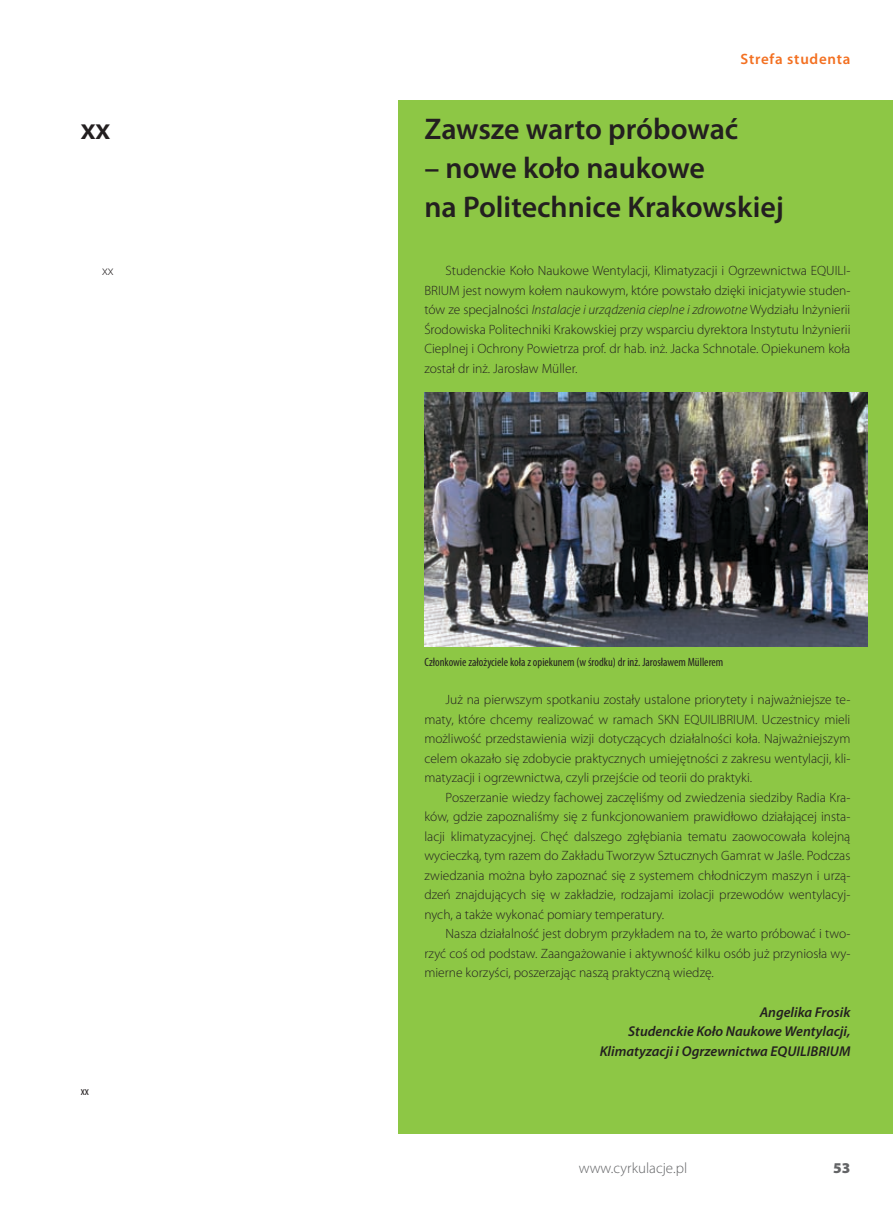
<style>
.page{position:relative;width:893px;height:1212px;background:#fff}
.page>*{position:absolute;margin:0;border:0;box-sizing:border-box;transform-origin:0 0}
.t1{font:600 30px/39px "Myriad Pro";color:#231f20}
.t2{font:300 15px "Myriad Pro";color:#636466}
.t3{font:600 15px "Myriad Pro";letter-spacing:.05em;color:#f37021}
.t4{font:900 15px "Myriad Pro";color:#636466}
.t5{font:italic 600 14.25px/19.5px "Myriad Pro";color:#231f20;text-align:right}
.t6{font:300 13.5px/19.5px "Myriad Pro";color:#231f20;text-align:justify}
.t7{font:condensed 12px "Myriad Pro";color:#231f20}
.s1{font-style:italic}
</style>
<div class="page">
<div style="left:399px;top:100px;width:494px;height:1034px;background:#8dc745"></div>
<img style="left:424px;top:392px;width:443px;height:254px">
<h1 class="t1" style="left:81px;top:109px;width:31px">xx</h1>
<p class="t3" style="left:741px;top:49px;width:111px">Strefa studenta</p>
<h1 class="t1" style="left:424px;top:109px;width:316px">Zawsze warto próbować</h1>
<h1 class="t1" style="left:424px;top:148px;width:361px">– nowe koło naukowe<br>na Politechnice Krakowskiej</h1>
<p class="t6" style="left:102px;top:261px;width:13px">xx</p>
<p class="t6" style="left:424px;top:261px;width:428px;text-indent:21px">Studenckie Koło Naukowe Wentylacji, Klimatyzacji i Ogrzewnictwa EQUILI-BRIUM jest nowym kołem naukowym, które powstało dzięki inicjatywie studen&shy;tów ze specjalności <span class="s1">Instalacje i urządzenia cieplne i zdrowotne</span> Wydziału Inżynierii Środowiska Politechniki Krakowskiej przy wsparciu dyrektora Instytutu Inżynierii Cieplnej i Ochrony Powietrza prof. dr hab. inż. Jacka Schnotale. Opiekunem koła został dr inż. Jarosław Müller.</p>
<p class="t7" style="left:424px;top:654px;width:300px">Członkowie założyciele koła z opiekunem (w środku) dr inż. Jarosławem Müllerem</p>
<p class="t7" style="left:81px;top:1083px;width:10px">xx</p>
<p class="t6" style="left:424px;top:690px;width:428px;text-indent:21px">Już na pierwszym spotkaniu zostały ustalone priorytety i najważniejsze te&shy;maty, które chcemy realizować w ramach SKN EQUILIBRIUM. Uczestnicy mieli możliwość przedstawienia wizji dotyczących działalności koła. Najważniejszym celem okazało się zdobycie praktycznych umiejętności z zakresu wentylacji, kli&shy;matyzacji i ogrzewnictwa, czyli przejście od teorii do praktyki.</p>
<p class="t6" style="left:424px;top:787px;width:428px;text-indent:21px">Poszerzanie wiedzy fachowej zaczęliśmy od zwiedzenia siedziby Radia Kra&shy;ków, gdzie zapoznaliśmy się z funkcjonowaniem prawidłowo działającej insta&shy;lacji klimatyzacyjnej. Chęć dalszego zgłębiania tematu zaowocowała kolejną wycieczką, tym razem do Zakładu Tworzyw Sztucznych Gamrat w Jaśle. Podczas zwiedzania można było zapoznać się z systemem chłodniczym maszyn i urzą&shy;dzeń znajdujących się w zakładzie, rodzajami izolacji przewodów wentylacyj&shy;nych, a także wykonać pomiary temperatury.</p>
<p class="t6" style="left:424px;top:924px;width:428px;text-indent:21px">Nasza działalność jest dobrym przykładem na to, że warto próbować i two&shy;rzyć coś od podstaw. Zaangażowanie i aktywność kilku osób już przyniosła wy&shy;mierne korzyści, poszerzając naszą praktyczną wiedzę.</p>
<p class="t5" style="left:600px;top:1002px;width:252px">Angelika Frosik<br>Studenckie Koło Naukowe Wentylacji,<br>Klimatyzacji i Ogrzewnictwa EQUILIBRIUM</p>
<p class="t2" style="left:579px;top:1158px;width:110px">www.cyrkulacje.pl</p>
<p class="t4" style="left:833px;top:1157px;width:19px">53</p>
</div>
